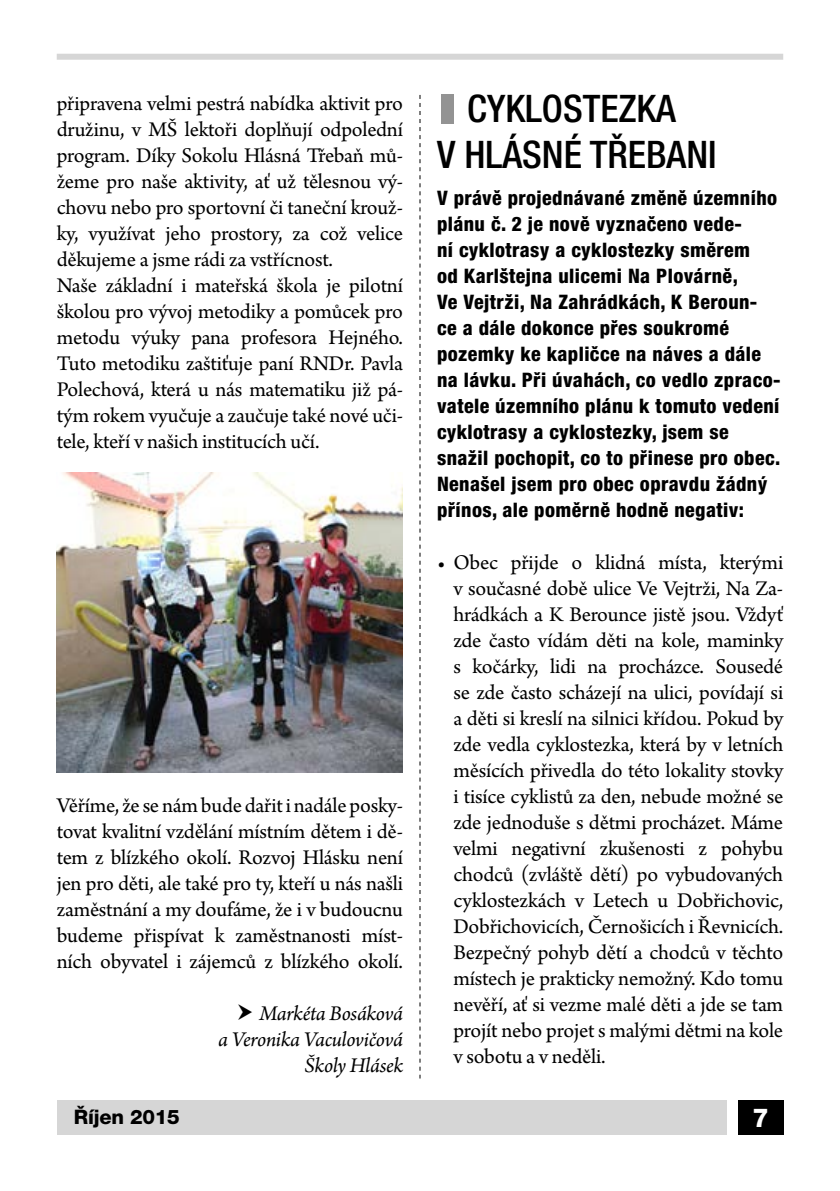
<style>
.page{position:relative;width:840px;height:1191px;background:#fff}
.page>*{position:absolute;margin:0;border:0;box-sizing:border-box;transform-origin:0 0}
.nadpis2013{font:500 condensed 38px/45.6px "Helvetica Neue LT Pro";color:#000}
.t1{font:800 26px "Helvetica Neue LT Pro";color:#fff}
.text2013{font:22px/26px "Arno Pro";letter-spacing:-.01em;color:#000;text-align:justify}
.text2013-2{font:italic 22px/26px "Arno Pro";letter-spacing:-.015em;color:#000;text-align:right}
.podnadpis2013{font:800 condensed 20px/26px "Helvetica Neue LT Pro";letter-spacing:.02em;color:#000}
.t2{font:800 20px "Helvetica Neue LT Pro";letter-spacing:-.01em;color:#000}
.s1{font-weight:900;font-stretch:expanded;color:#939393}
</style>
<div class="page">
<div style="left:57px;top:1100px;width:669px;height:34px;background:#d6d6d6"></div>
<div style="left:57px;top:54px;width:725px;height:6px;background:#d6d6d6"></div>
<div style="left:737px;top:1100px;width:45px;height:34px;background:#000"></div>
<svg style="left:419px;top:95px;width:1px;height:983px"></svg>
<img style="left:57px;top:473px;width:346px;height:299px">
<p class="text2013" style="left:57px;top:91px;width:347px">připravena velmi pestrá nabídka aktivit pro družinu, v MŠ lektoři doplňují odpolední program. Díky Sokolu Hlásná Třebaň mů&shy;žeme pro naše aktivity, ať už tělesnou vý&shy;chovu nebo pro sportovní či taneční krouž&shy;ky, využívat jeho prostory, za což velice děkujeme a jsme rádi za vstřícnost.</p>
<p class="text2013" style="left:57px;top:273px;width:347px">Naše základní i mateřská škola je pilotní školou pro vývoj metodiky a pomůcek pro metodu výuky pana profesora Hejného.<br>Tuto metodiku zaštiťuje paní RNDr. Pavla Polechová, která u nás matematiku již pá&shy;tým rokem vyučuje a zaučuje také nové uči&shy;tele, kteří v našich institucích učí.</p>
<p class="text2013" style="left:57px;top:793px;width:347px">Věříme, že se nám bude dařit i nadále posky&shy;tovat kvalitní vzdělání místním dětem i dě&shy;tem z blízkého okolí. Rozvoj Hlásku není jen pro děti, ale také pro ty, kteří u nás našli zaměstnání a my doufáme, že i v budoucnu budeme přispívat k zaměstnanosti míst&shy;ních obyvatel i zájemců z blízkého okolí.</p>
<p class="text2013-2" style="left:218px;top:1001px;width:186px">Markéta Bosáková<br>a Veronika Vaculovičová</p>
<p class="text2013-2" style="left:304px;top:1053px;width:100px">Školy Hlásek</p>
<p class="nadpis2013" style="left:437px;top:85px;width:281px"><span class="s1">|</span> CYKLOSTEZKA<br>V HLÁSNÉ TŘEBANI</p>
<p class="podnadpis2013" style="left:437px;top:185px;width:345px">V právě projednávané změně územního plánu č. 2 je nově vyznačeno vede-<br>ní cyklotrasy a cyklostezky směrem<br>od Karlštejna ulicemi Na Plovárně,<br>Ve Vejtrži, Na Zahrádkách, K Beroun&shy;ce a dále dokonce přes soukromé pozemky ke kapličce na náves a dále na lávku. Při úvahách, co vedlo zpraco&shy;vatele územního plánu k tomuto vedení cyklotrasy a cyklostezky, jsem se snažil pochopit, co to přinese pro obec.<br>Nenašel jsem pro obec opravdu žádný přínos, ale poměrně hodně negativ:</p>
<p class="text2013" style="left:453px;top:551px;width:331px;text-indent:-16px">• Obec přijde o klidná místa, kterými v současné době ulice Ve Vejtrži, Na Za&shy;hrádkách a K Berounce jistě jsou. Vždyť zde často vídám děti na kole, maminky s kočárky, lidi na procházce. Sousedé se zde často scházejí na ulici, povídají si a děti si kreslí na silnici křídou. Pokud by zde vedla cyklostezka, která by v letních měsících přivedla do této lokality stovky i tisíce cyklistů za den, nebude možné se zde jednoduše s dětmi procházet. Máme velmi negativní zkušenosti z pohybu chodců (zvláště dětí) po vybudovaných cyklostezkách v Letech u Dobřichovic, Dobřichovicích, Černošicích i Řevnicích.<br>Bezpečný pohyb dětí a chodců v těchto místech je prakticky nemožný. Kdo tomu nevěří, ať si vezme malé děti a jde se tam projít nebo projet s malými dětmi na kole v sobotu a v neděli.</p>
<p class="t2" style="left:74px;top:1105px;width:108px">Říjen 2015</p>
<p class="t1" style="left:751px;top:1101px;width:18px">7</p>
</div>
